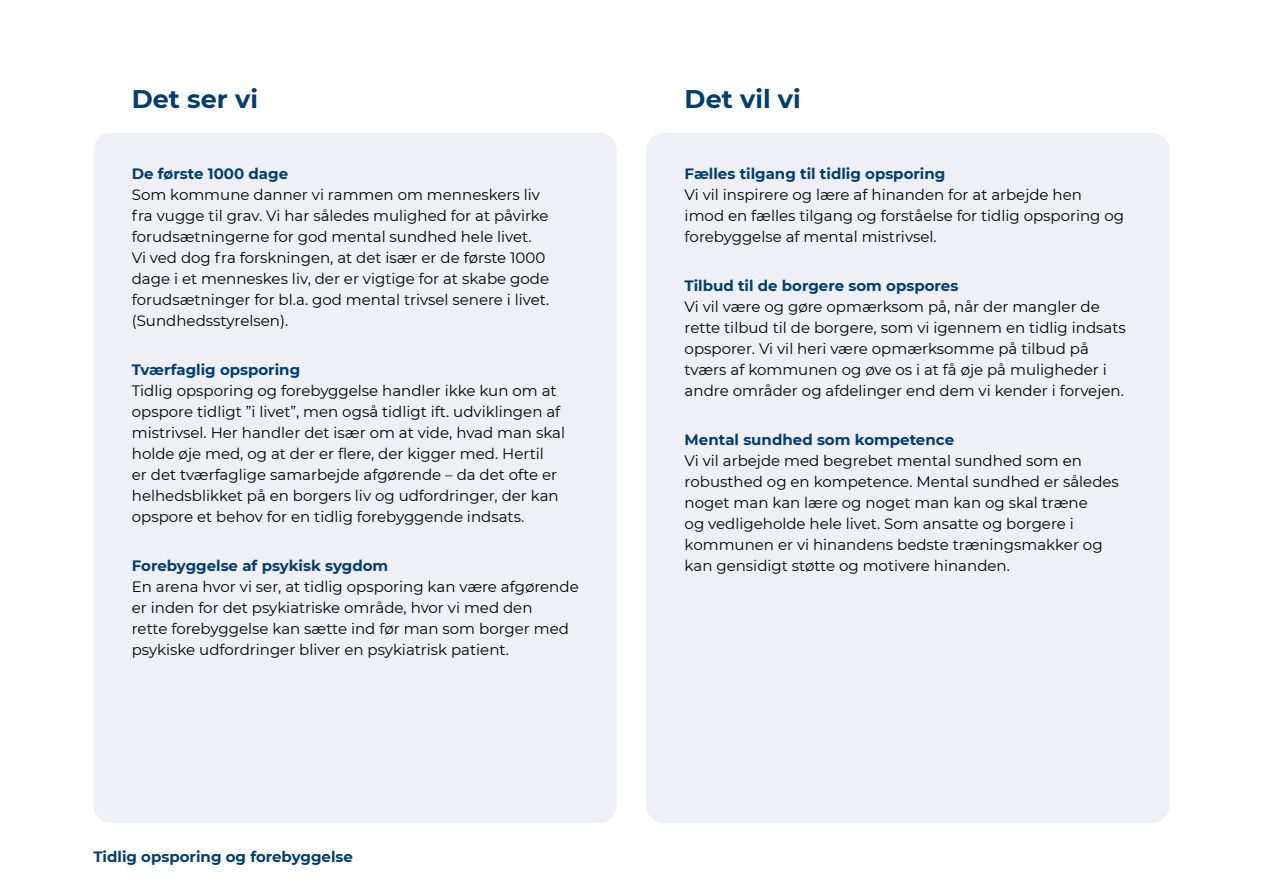
<style>
.page{position:relative;width:1263px;height:893px;background:#fff}
.page>*{position:absolute;margin:0;border:0;box-sizing:border-box;transform-origin:0 0}
.H1_overskrift{font:700 25.5px "Montserrat";color:#003e71}
.p_brødtekst_bokse{font:15px/21px "Montserrat";color:#000}
.H2_Underrubrik{font:700 15px "Montserrat";color:#003e71}
.p_Brødtekst{font:700 15px "Montserrat";color:#003e71}
</style>
<div class="page">
<div style="left:94px;top:133px;width:523px;height:690px;background:#eff0f6;border-radius:17px"></div>
<div style="left:646px;top:133px;width:523px;height:690px;background:#eff0f6;border-radius:17px"></div>
<h1 class="H1_overskrift" style="left:132px;top:80px;width:128px">Det ser vi</h1>
<h1 class="H1_overskrift" style="left:685px;top:80px;width:118px">Det vil vi</h1>
<h2 class="H2_Underrubrik" style="left:132px;top:163px;width:158px">De første 1000 dage</h2>
<p class="p_brødtekst_bokse" style="left:132px;top:184px;width:419px">Som kommune danner vi rammen om menneskers liv fra vugge til grav. Vi har således mulighed for at påvirke forudsætningerne for god mental sundhed hele livet.<br>Vi ved dog fra forskningen, at det især er de første 1000 dage i et menneskes liv, der er vigtige for at skabe gode forudsætninger for bl.a. god mental trivsel senere i livet. (Sundhedsstyrelsen).</p>
<h2 class="H2_Underrubrik" style="left:132px;top:359px;width:170px">Tværfaglig opsporing</h2>
<p class="p_brødtekst_bokse" style="left:132px;top:380px;width:435px">Tidlig opsporing og forebyggelse handler ikke kun om at opspore tidligt ”i livet”, men også tidligt ift. udviklingen af mistrivsel. Her handler det især om at vide, hvad man skal holde øje med, og at der er flere, der kigger med. Hertil<br>er det tværfaglige samarbejde afgørende – da det ofte er helhedsblikket på en borgers liv og udfordringer, der kan opspore et behov for en tidlig forebyggende indsats.</p>
<h2 class="H2_Underrubrik" style="left:132px;top:555px;width:258px">Forebyggelse af psykisk sygdom</h2>
<p class="p_brødtekst_bokse" style="left:132px;top:576px;width:448px">En arena hvor vi ser, at tidlig opsporing kan være afgørende er inden for det psykiatriske område, hvor vi med den<br>rette forebyggelse kan sætte ind før man som borger med psykiske udfordringer bliver en psykiatrisk patient.</p>
<p class="p_Brødtekst" style="left:94px;top:846px;width:261px">Tidlig opsporing og forebyggelse</p>
<h2 class="H2_Underrubrik" style="left:685px;top:163px;width:262px">Fælles tilgang til tidlig opsporing</h2>
<p class="p_brødtekst_bokse" style="left:685px;top:184px;width:441px">Vi vil inspirere og lære af hinanden for at arbejde hen imod en fælles tilgang og forståelse for tidlig opsporing og forebyggelse af mental mistrivsel.</p>
<h2 class="H2_Underrubrik" style="left:685px;top:275px;width:275px">Tilbud til de borgere som opspores</h2>
<p class="p_brødtekst_bokse" style="left:685px;top:296px;width:443px">Vi vil være og gøre opmærksom på, når der mangler de rette tilbud til de borgere, som vi igennem en tidlig indsats opsporer. Vi vil heri være opmærksomme på tilbud på tværs af kommunen og øve os i at få øje på muligheder i andre områder og afdelinger end dem vi kender i forvejen.</p>
<h2 class="H2_Underrubrik" style="left:685px;top:429px;width:271px">Mental sundhed som kompetence</h2>
<p class="p_brødtekst_bokse" style="left:685px;top:450px;width:436px">Vi vil arbejde med begrebet mental sundhed som en robusthed og en kompetence. Mental sundhed er således noget man kan lære og noget man kan og skal træne<br>og vedligeholde hele livet. Som ansatte og borgere i kommunen er vi hinandens bedste træningsmakker og kan gensidigt støtte og motivere hinanden.</p>
</div>
